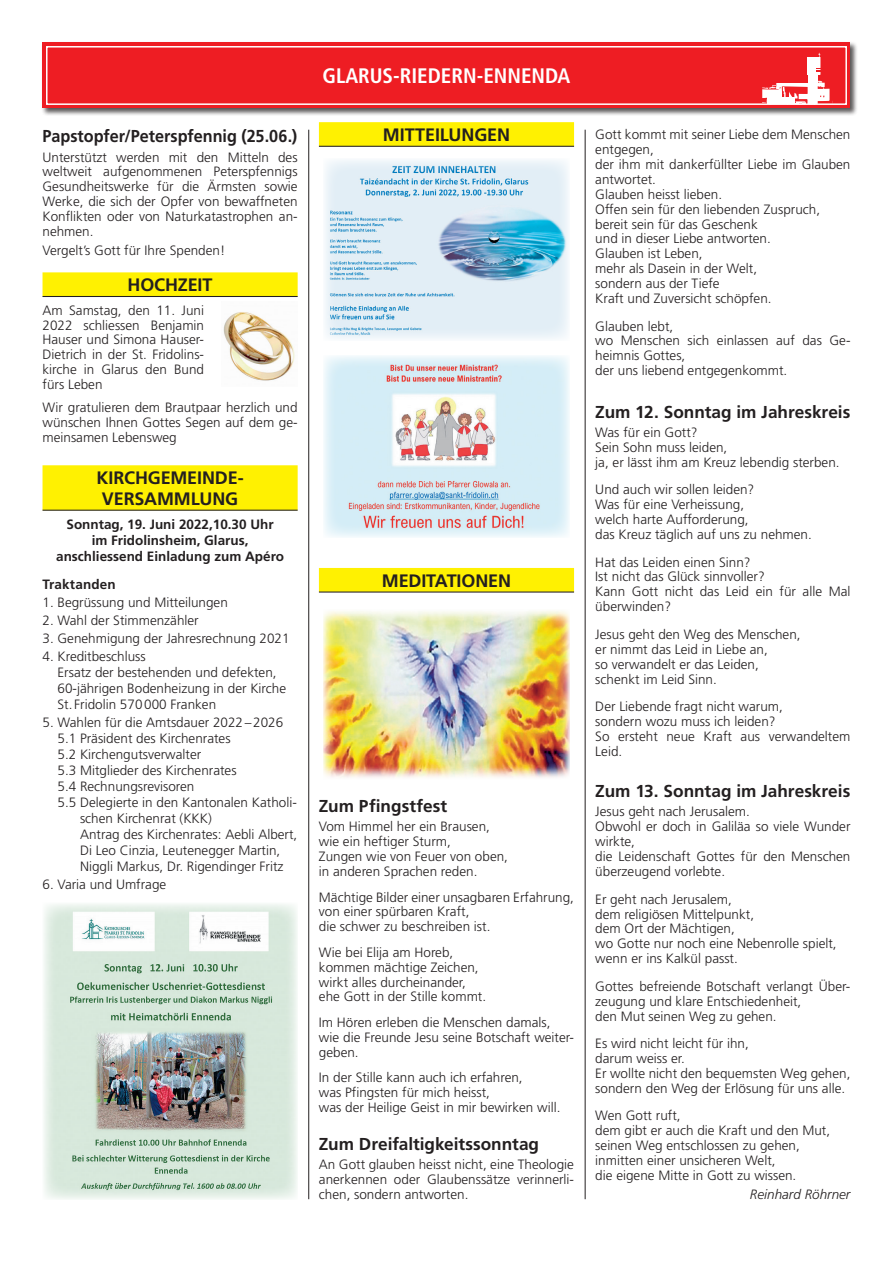
<style>
.page{position:relative;width:893px;height:1263px;background:#fff}
.page>*{position:absolute;margin:0;border:0;box-sizing:border-box;transform-origin:0 0}
.t1{font:700 condensed 21px "Frutiger LT Pro";color:#fff}
.t2{font:700 18px/21.3px "Frutiger LT Pro";letter-spacing:-.01em;color:#231f20;text-align:center}
.t3{font:700 17.25px "Frutiger LT Pro";color:#231f20}
.t4{font:700 17.25px "Frutiger LT Pro";color:#231f20;scale:.94 1}
.t5{font:300 13.5px/14.9px "Frutiger LT Pro";color:#231f20}
.t6{font:700 13.5px/15.9px "Frutiger LT Pro";color:#231f20;text-align:center}
.t7{font:italic 300 13.5px "Frutiger LT Pro";color:#231f20}
</style>
<div class="page">
<hr style="left:308px;top:130px;width:1px;height:1069px;background:#231f20">
<hr style="left:585px;top:130px;width:1px;height:1069px;background:#231f20">
<div style="left:41px;top:41px;width:817px;height:75px;background:#231f20;opacity:.75"></div>
<div style="left:43px;top:43px;width:807px;height:65px;background:#ee1d23"></div>
<svg style="left:762px;top:52px;width:71px;height:50px"></svg>
<div style="left:46px;top:46px;width:801px;height:59px;border:2px solid #fff"></div>
<div style="left:43px;top:272px;width:255px;height:24px;background:#fff101"></div>
<hr style="left:43px;top:296px;width:255px;height:1px;background:#231f20">
<div style="left:43px;top:465px;width:255px;height:45px;background:#fff101"></div>
<hr style="left:43px;top:510px;width:255px;height:1px;background:#231f20">
<img style="left:223px;top:312px;width:72px;height:69px">
<img style="left:44px;top:904px;width:253px;height:295px">
<div style="left:319px;top:122px;width:255px;height:24px;background:#fff101"></div>
<hr style="left:319px;top:146px;width:255px;height:1px;background:#231f20">
<div style="left:319px;top:568px;width:255px;height:24px;background:#fff101"></div>
<hr style="left:319px;top:591px;width:255px;height:2px;background:#231f20">
<img style="left:325px;top:160px;width:243px;height:179px">
<img style="left:324px;top:356px;width:245px;height:181px">
<img style="left:323px;top:611px;width:247px;height:167px">
<p class="t4" style="left:43px;top:126px;width:273px">Papstopfer/Peterspfennig (25.06.)</p>
<p class="t5" style="left:43px;top:150px;width:257px;text-align:justify">Unterstützt werden mit den Mitteln des weltweit aufgenommenen Peterspfennigs Gesundheitswerke für die Ärmsten sowie Werke, die sich der Opfer von bewaffneten Konflikten oder von Naturkatastrophen an&shy;nehmen.</p>
<p class="t5" style="left:43px;top:243px;width:184px">Vergelt’s Gott für Ihre Spenden!</p>
<h2 class="t2" style="left:128px;top:274px;width:86px">HOCHZEIT</h2>
<p class="t5" style="left:43px;top:303px;width:163px;text-align:justify">Am Samstag, den 11. Juni 2022 schliessen Benjamin Hauser und Simona Hauser-Dietrich in der St. Fridolins&shy;kirche in Glarus den Bund fürs Leben</p>
<p class="t5" style="left:43px;top:400px;width:257px;text-align:justify">Wir gratulieren dem Brautpaar herzlich und wünschen Ihnen Gottes Segen auf dem ge&shy;meinsamen Lebensweg</p>
<h2 class="t2" style="left:97px;top:467px;width:149px">KIRCHGEMEINDE-<br>VERSAMMLUNG</h2>
<p class="t6" style="left:56px;top:517px;width:229px">Sonntag, 19. Juni 2022,10.30 Uhr<br>im Fridolinsheim, Glarus, anschliessend Einladung zum Apéro</p>
<p class="t6" style="left:43px;top:576px;width:75px">Traktanden</p>
<p class="t5" style="left:43px;top:595px;width:187px">1. Begrüssung und Mitteilungen</p>
<p class="t5" style="left:43px;top:613px;width:158px">2. Wahl der Stimmenzähler</p>
<p class="t5" style="left:43px;top:631px;width:249px">3. Genehmigung der Jahresrechnung 2021</p>
<p class="t5" style="left:58px;top:649px;width:230px;line-height:15.9px;text-indent:-15px">4. Kreditbeschluss<br>Ersatz der bestehenden und defekten,<br>60-jährigen Bodenheizung in der Kirche<br>St. Fridolin 570000 Franken</p>
<p class="t5" style="left:43px;top:715px;width:242px">5. Wahlen für die Amtsdauer 2022–2026</p>
<p class="t5" style="left:58px;top:731px;width:175px">5.1 Präsident des Kirchenrates</p>
<p class="t5" style="left:58px;top:747px;width:145px">5.2 Kirchengutsverwalter</p>
<p class="t5" style="left:58px;top:763px;width:181px">5.3 Mitglieder des Kirchenrates</p>
<p class="t5" style="left:58px;top:779px;width:138px">5.4 Rechnungsrevisoren</p>
<p class="t5" style="left:58px;top:795px;width:241px">5.5 Delegierte in den Kantonalen Katholi-</p>
<p class="t5" style="left:80px;top:811px;width:133px">schen Kirchenrat (KKK)</p>
<p class="t5" style="left:80px;top:827px;width:219px">Antrag des Kirchenrates: Aebli Albert,</p>
<p class="t5" style="left:80px;top:843px;width:202px">Di Leo Cinzia, Leutenegger Martin,</p>
<p class="t5" style="left:80px;top:859px;width:205px">Niggli Markus, Dr. Rigendinger Fritz</p>
<p class="t5" style="left:43px;top:877px;width:125px">6. Varia und Umfrage</p>
<h1 class="t1" style="left:322px;top:63px;width:249px">GLARUS-RIEDERN-ENNENDA</h1>
<h2 class="t2" style="left:383px;top:124px;width:129px">MITTEILUNGEN</h2>
<h2 class="t2" style="left:382px;top:570px;width:131px">MEDITATIONEN</h2>
<p class="t3" style="left:319px;top:796px;width:130px">Zum Pfingstfest</p>
<p class="t5" style="left:319px;top:819px;width:191px">Vom Himmel her ein Brausen, wie ein heftiger Sturm,<br>Zungen wie von Feuer von oben, in anderen Sprachen reden.</p>
<p class="t5" style="left:319px;top:889px;width:257px">Mächtige Bilder einer unsagbaren Erfahrung, von einer spürbaren Kraft,<br>die schwer zu beschreiben ist.</p>
<p class="t5" style="left:319px;top:945px;width:169px">Wie bei Elija am Horeb, kommen mächtige Zeichen, wirkt alles durcheinander, ehe Gott in der Stille kommt.</p>
<p class="t5" style="left:319px;top:1015px;width:257px">Im Hören erleben die Menschen damals, wie die Freunde Jesu seine Botschaft weiter&shy;geben.</p>
<p class="t5" style="left:319px;top:1070px;width:243px">In der Stille kann auch ich erfahren,<br>was Pfingsten für mich heisst,<br>was der Heilige Geist in mir bewirken will.</p>
<p class="t3" style="left:319px;top:1134px;width:222px">Zum Dreifaltigkeitssonntag</p>
<p class="t5" style="left:319px;top:1157px;width:257px;text-align:justify">An Gott glauben heisst nicht, eine Theologie anerkennen oder Glaubenssätze verinnerli&shy;chen, sondern antworten.</p>
<p class="t5" style="left:595px;top:127px;width:257px">Gott kommt mit seiner Liebe dem Menschen entgegen,<br>der ihm mit dankerfüllter Liebe im Glauben antwortet.<br>Glauben heisst lieben.<br>Offen sein für den liebenden Zuspruch, bereit sein für das Geschenk<br>und in dieser Liebe antworten.<br>Glauben ist Leben,<br>mehr als Dasein in der Welt,<br>sondern aus der Tiefe<br>Kraft und Zuversicht schöpfen.</p>
<p class="t5" style="left:595px;top:319px;width:257px">Glauben lebt,<br>wo Menschen sich einlassen auf das Ge&shy;heimnis Gottes,<br>der uns liebend entgegenkommt.</p>
<p class="t3" style="left:595px;top:401px;width:257px">Zum 12. Sonntag im Jahreskreis</p>
<p class="t5" style="left:595px;top:425px;width:246px">Was für ein Gott?<br>Sein Sohn muss leiden,<br>ja, er lässt ihm am Kreuz lebendig sterben.</p>
<p class="t5" style="left:595px;top:482px;width:218px">Und auch wir sollen leiden?<br>Was für eine Verheissung,<br>welch harte Aufforderung,<br>das Kreuz täglich auf uns zu nehmen.</p>
<p class="t5" style="left:595px;top:555px;width:257px">Hat das Leiden einen Sinn?<br>Ist nicht das Glück sinnvoller?<br>Kann Gott nicht das Leid ein für alle Mal überwinden?</p>
<p class="t5" style="left:595px;top:627px;width:207px">Jesus geht den Weg des Menschen, er nimmt das Leid in Liebe an,<br>so verwandelt er das Leiden, schenkt im Leid Sinn.</p>
<p class="t5" style="left:595px;top:699px;width:257px">Der Liebende fragt nicht warum,<br>sondern wozu muss ich leiden?<br>So ersteht neue Kraft aus verwandeltem<br>Leid.</p>
<p class="t3" style="left:595px;top:781px;width:257px">Zum 13. Sonntag im Jahreskreis</p>
<p class="t5" style="left:595px;top:804px;width:257px">Jesus geht nach Jerusalem.<br>Obwohl er doch in Galiläa so viele Wunder wirkte,<br>die Leidenschaft Gottes für den Menschen überzeugend vorlebte.</p>
<p class="t5" style="left:595px;top:892px;width:243px">Er geht nach Jerusalem,<br>dem religiösen Mittelpunkt,<br>dem Ort der Mächtigen,<br>wo Gotte nur noch eine Nebenrolle spielt, wenn er ins Kalkül passt.</p>
<p class="t5" style="left:595px;top:979px;width:257px">Gottes befreiende Botschaft verlangt Über&shy;zeugung und klare Entschiedenheit,<br>den Mut seinen Weg zu gehen.</p>
<p class="t5" style="left:595px;top:1036px;width:257px">Es wird nicht leicht für ihn,<br>darum weiss er.<br>Er wollte nicht den bequemsten Weg gehen, sondern den Weg der Erlösung für uns alle.</p>
<p class="t5" style="left:595px;top:1108px;width:236px">Wen Gott ruft,<br>dem gibt er auch die Kraft und den Mut, seinen Weg entschlossen zu gehen, inmitten einer unsicheren Welt,<br>die eigene Mitte in Gott zu wissen.</p>
<p class="t7" style="left:750px;top:1186px;width:102px">Reinhard Röhrner</p>
</div>
